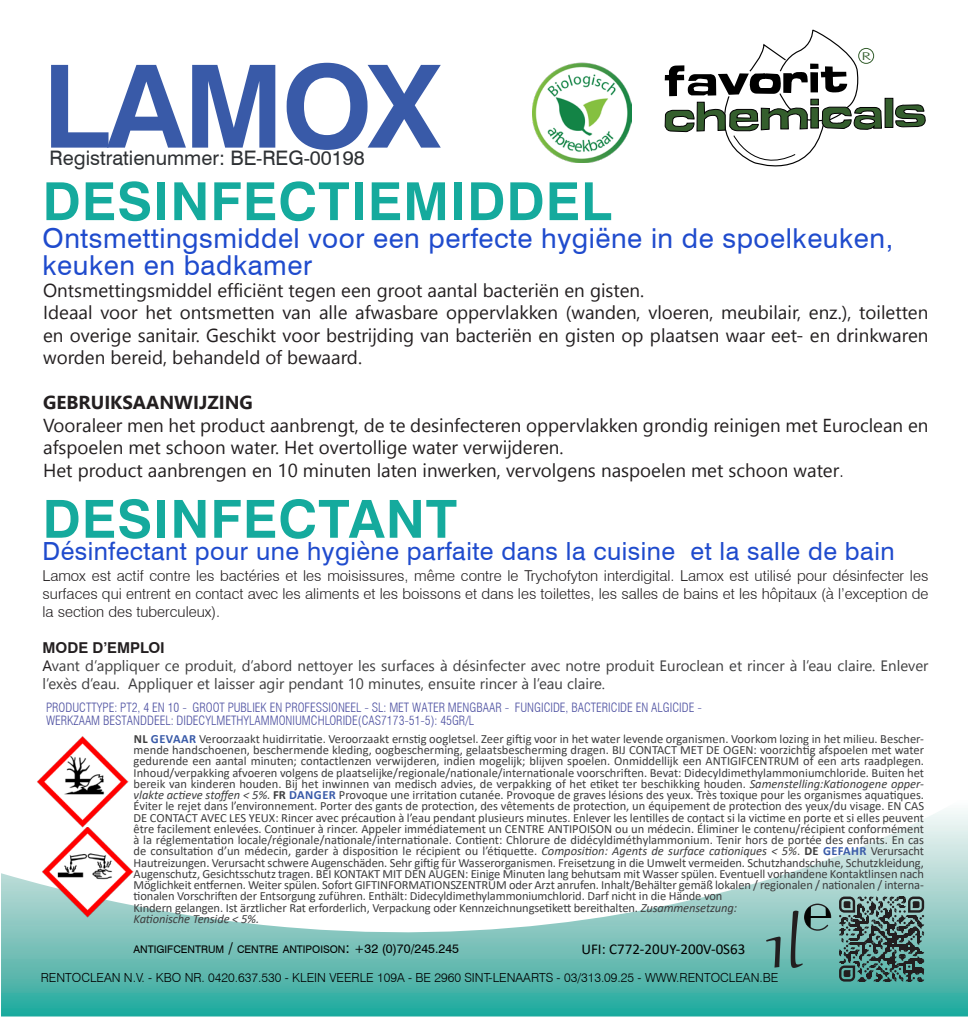
<style>
.page{position:relative;width:968px;height:1017px;background:#fff}
.page>*{position:absolute;margin:0;border:0;box-sizing:border-box;transform-origin:0 0}
.t1{font:700 115px "Swiss 721 BT";letter-spacing:-.02em;color:#395aa8}
.t2{font:85px "Gabriola";color:#231f20}
.t3{font:700 52.5px "Swiss 721 BT";letter-spacing:.02em;color:#15aa9d}
.t4{font:27.5px/27.5px "Swiss 721 BT";letter-spacing:.02em;color:#1f4bcd}
.t5{font:25px "Swiss 721 BT";letter-spacing:.02em;color:#1f4bcd}
.t6{font:20px "Swiss 721 BT";color:#2e3134}
.t7{font:18.75px/22.5px "Nirmala UI";color:#231f20;text-align:justify}
.t8{font:700 18.75px "Nirmala UI";color:#231f20}
.t9{font:300 15px/18px "Swiss 721 BT";color:#231f20;text-align:justify}
.t10{font:15px/18px "Nirmala UI";color:#3e3e3f}
.t11{font:15px "Calibri";color:#000}
.t12{font:700 15px "Swiss 721 BT";color:#231f20}
.t13{font:12.5px/11.2px "Calibri";letter-spacing:-.01em;color:#3e3e3f;text-align:justify}
.t14{font:300 condensed 12.5px "Swiss 721 BT";color:#4f52a2}
.t15{font:300 12.5px "Swiss 721 BT";color:#000}
.t16{font:italic 12.5px "Calibri";letter-spacing:-.01em;color:#3e3e3f}
.t17{font:300 10.75px "Futura BT";color:#345e2d;scale:1.67 1}
.t18{font:10.5px "Swiss 721 BT";color:#000}
.s1{font-family:"Swiss 721 BT";font-weight:300}
.s2{color:#231f20}
.s3{font-weight:700}
.s4{font-weight:700;color:#395aa8}
.s5{font-style:italic}
.s6{font-size:15px}
.s7{font-size:12.5px}
</style>
<div class="page">
<svg style="left:1px;top:810px;width:966px;height:207px"></svg>
<img style="left:532px;top:62px;width:99px;height:100px">
<svg style="left:804px;top:904px;width:27px;height:27px"></svg>
<svg style="left:838px;top:897px;width:86px;height:85px;background:#537571"></svg>
<div style="left:884px;top:98px;width:9px;height:30px;background:#345e2d;border:1px solid #000"></div>
<svg style="left:893px;top:104px;width:32px;height:24px"></svg>
<svg style="left:664px;top:30px;width:218px;height:137px"></svg>
<div style="left:860px;top:119px;width:14px;height:5px;background:#fff;border-radius:50%"></div>
<div style="left:859px;top:118px;width:15px;height:6px;border:1px solid #000;border-radius:50%"></div>
<div style="left:858px;top:48px;width:15px;height:16px;border:1px solid #345e2d;border-radius:50%"></div>
<img style="left:41px;top:827px;width:92px;height:90px">
<img style="left:36px;top:736px;width:92px;height:91px">
<p class="t17" style="left:861px;top:49px;width:7px">R</p>
<p class="t1" style="left:43px;top:37px;width:399px">LAMOX</p>
<p class="t3" style="left:43px;top:170px;width:570px">DESINFECTIEMIDDEL</p>
<p class="t4" style="left:43px;top:224px;width:852px">Ontsmettingsmiddel voor een perfecte hygiëne in de spoelkeuken, keuken en badkamer</p>
<p class="t6" style="left:50px;top:146px;width:317px">Registratienummer: BE-REG-00198</p>
<p class="t7" style="left:43px;top:277px;width:602px">Ontsmettingsmiddel efficiënt tegen een groot aantal bacteriën en gisten.</p>
<p class="t7" style="left:43px;top:300px;width:886px">Ideaal voor het ontsmetten van alle afwasbare oppervlakken (wanden, vloeren, meubilair, enz.), toiletten en overige sanitair. Geschikt voor bestrijding van bacteriën en gisten op plaatsen waar eet- en drinkwaren worden bereid, behandeld of bewaard.</p>
<p class="t8" style="left:43px;top:387px;width:211px">GEBRUIKSAANWIJZING</p>
<p class="t7" style="left:43px;top:412px;width:886px">Vooraleer men het product aanbrengt, de te desinfecteren oppervlakken grondig reinigen met Euroclean en afspoelen met schoon water. Het overtollige water verwijderen.</p>
<p class="t7" style="left:43px;top:457px;width:802px">Het product aanbrengen en 10 minuten laten inwerken, vervolgens naspoelen met schoon water<span class="s1">.</span></p>
<p class="t3" style="left:43px;top:487px;width:416px">DESINFECTANT</p>
<p class="t5" style="left:43px;top:536px;width:853px">Désinfectant pour une hygiène parfaite dans la cuisine et la salle de bain</p>
<p class="t9" style="left:43px;top:566px;width:887px">Lamox est actif contre les bactéries et les moisissures, même contre le Trychofyton interdigital. Lamox est utilisé pour désinfecter les surfaces qui entrent en contact avec les aliments et les boissons et dans les toilettes, les salles de bains et les hôpitaux (à l’exception de la section des tuberculeux).</p>
<p class="t12" style="left:43px;top:638px;width:124px">MODE D’EMPLOI</p>
<p class="t10" style="left:43px;top:655px;width:887px"><span class="s2">A</span>vant d’appliquer ce produit, d’abord nettoyer les surfaces à désinfecter avec notre produit Euroclean et rincer à l’eau claire. Enlever l’exès d’eau. Appliquer et laisser agir pendant 10 minutes, ensuite rincer à l’eau claire.</p>
<p class="t14" style="left:46px;top:700px;width:657px">PRODUCTTYPE: PT2, 4 EN 10 - GROOT PUBLIEK EN PROFESSIONEEL - SL: MET WATER MENGBAAR - FUNGICIDE, BACTERICIDE EN ALGICIDE -</p>
<p class="t14" style="left:46px;top:712px;width:429px">WERKZAAM BESTANDDEEL: DIDECYLMETHYLAMMONIUMCHLORIDE(CAS7173-51-5): 45GR/L</p>
<p class="t13" style="left:133px;top:733px;width:792px"><span class="s3">NL</span> <span class="s4">GEVAAR</span> Veroorzaakt huidirritatie. Veroorzaakt ernstig oogletsel. Zeer giftig voor in het water levende organismen. Voorkom lozing in het milieu. Bescher&shy;mende handschoenen, beschermende kleding, oogbescherming, gelaatsbescherming dragen. BIJ CONTACT MET DE OGEN: voorzichtig afspoelen met water gedurende een aantal minuten; contactlenzen verwijderen, indien mogelijk; blijven spoelen. Onmiddellijk een ANTIGIFCENTRUM of een arts raadplegen.<br>Inhoud/verpakking afvoeren volgens de plaatselijke/regionale/nationale/internationale voorschriften. Bevat: Didecyldimethylammoniumchloride. Buiten het bereik van kinderen houden. Bij het inwinnen van medisch advies, de verpakking of het etiket ter beschikking houden. <span class="s5">Samenstelling:Kationogene opper&shy;vlakte actieve stoffen &lt; 5%.</span> <span class="s3">FR</span> <span class="s4">DANGER</span> Provoque une irritation cutanée. Provoque de graves lésions des yeux. Très toxique pour les organismes aquatiques.<br>Éviter le rejet dans l’environnement. Porter des gants de protection, des vêtements de protection, un équipement de protection des yeux/du visage. EN CAS DE CONTACT AVEC LES YEUX: Rincer avec précaution à l’eau pendant plusieurs minutes. Enlever les lentilles de contact si la victime en porte et si elles peuvent être facilement enlevées. Continuer à rincer. Appeler immédiatement un CENTRE ANTIPOISON ou un médecin. Éliminer le contenu/récipient conformément à la réglementation locale/régionale/nationale/internationale. Contient: Chlorure de didécyldiméthylammonium. Tenir hors de portée des enfants. En cas de consultation d’un médecin, garder à disposition le récipient ou l’étiquette. <span class="s5">Composition: Agents de surface cationiques &lt; 5%</span>. <span class="s3">DE</span> <span class="s4">GEFAHR</span> Verursacht Hautreizungen. Verursacht schwere Augenschäden. Sehr giftig für Wasserorganismen. Freisetzung in die Umwelt vermeiden. Schutzhandschuhe, Schutzkleidung, Augenschutz, Gesichtsschutz tragen. BEI KONTAKT MIT DEN AUGEN: Einige Minuten lang behutsam mit Wasser spülen. Eventuell vorhandene Kontaktlinsen nach Möglichkeit entfernen. Weiter spülen. Sofort GIFTINFORMATIONSZENTRUM oder Arzt anrufen. Inhalt/Behälter gemäß lokalen / regionalen / nationalen / interna&shy;tionalen Vorschriften der Entsorgung zuführen. Enthält: Didecyldimethylammoniumchlorid. Darf nicht in die Hände von</p>
<p class="t13" style="left:133px;top:902px;width:605px">Kindern gelangen. Ist ärztlicher Rat erforderlich, Verpackung oder Kennzeichnungsetikett bereithalten. <span class="s5">Zusammensetzung:</span></p>
<p class="t16" style="left:133px;top:910px;width:127px">Kationische Tenside &lt; 5%.</p>
<p class="t18" style="left:133px;top:943px;width:327px">ANTIGIFCENTRUM <span class="s6">/</span> CENTRE ANTIPOISON<span class="s6">:</span> <span class="s7">+32 (0)70/245.245</span></p>
<p class="t2" style="left:766px;top:888px;width:37px">1l</p>
<p class="t11" style="left:581px;top:938px;width:165px">UFI: C772-20UY-200V-0S63</p>
<p class="t15" style="left:41px;top:970px;width:739px">RENTOCLEAN N.V. - KBO NR. 0420.637.530 - KLEIN VEERLE 109A - BE 2960 SINT-LENAARTS - 03/313.09.25 - WWW.RENTOCLEAN.BE</p>
</div>
